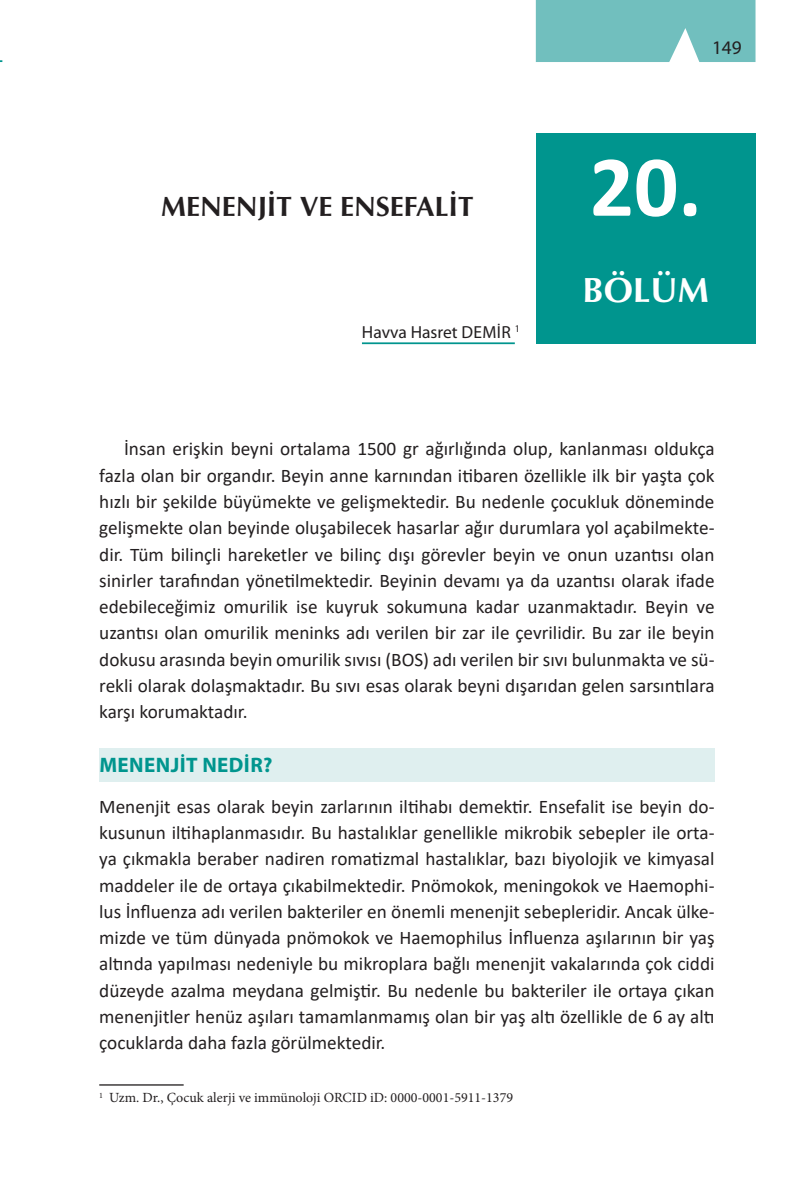
<style>
.page{position:relative;width:794px;height:1191px;background:#fff}
.page>*{position:absolute;margin:0;border:0;box-sizing:border-box;transform-origin:0 0}
.t1{font:700 87.5px "Calibri";color:#fff}
.t2{font:35px "Optima Bold Tr";color:#fff}
.t3{font:28px "Optima Bold Tr";color:#231f20}
.t4{font:700 21px "Myriad Pro";letter-spacing:.02em;color:#00958e}
.t5{font:19.25px/26.2px "Calibri";color:#231f20;text-align:justify}
.t6{font:19.25px "Myriad Pro";color:#231f20}
.t7{font:17.5px "Myriad Pro";color:#231f20}
.t8{font:14px "Minion Pro";color:#231f20}
</style>
<div class="page">
<div style="left:536px;top:0;width:219px;height:62px;background:#71bfbe"></div>
<div style="left:536px;top:133px;width:219px;height:211px;background:#00958e"></div>
<hr style="left:99px;top:1084px;width:85px;height:1px;background:#231f20">
<hr style="left:362px;top:342px;width:153px;height:2px;background:#00958e">
<div style="left:99px;top:748px;width:615px;height:34px;background:#dfefef"></div>
<h3 class="t3" style="left:161px;top:189px;width:314px">MENENJİT VE ENSEFALİT</h3>
<p class="t7" style="left:362px;top:322px;width:160px">Havva Hasret DEMIR <sup>1</sup></p>
<p class="t6" style="left:712px;top:37px;width:31px">149</p>
<h1 class="t1" style="left:589px;top:125px;width:114px">20.</h1>
<h2 class="t2" style="left:582px;top:269px;width:128px">BÖLÜM</h2>
<p class="t5" style="left:99px;top:435px;width:617px;text-indent:25px">İnsan erişkin beyni ortalama 1500 gr ağırlığında olup, kanlanması oldukça fazla olan bir organdır. Beyin anne karnından itibaren özellikle ilk bir yaşta çok hızlı bir şekilde büyümekte ve gelişmektedir. Bu nedenle çocukluk döneminde gelişmekte olan beyinde oluşabilecek hasarlar ağır durumlara yol açabilmekte&shy;dir. Tüm bilinçli hareketler ve bilinç dışı görevler beyin ve onun uzantısı olan sinirler tarafından yönetilmektedir. Beyinin devamı ya da uzantısı olarak ifade edebileceğimiz omurilik ise kuyruk sokumuna kadar uzanmaktadır. Beyin ve uzantısı olan omurilik meninks adı verilen bir zar ile çevrilidir. Bu zar ile beyin dokusu arasında beyin omurilik sıvısı (BOS) adı verilen bir sıvı bulunmakta ve sü&shy;rekli olarak dolaşmaktadır. Bu sıvı esas olarak beyni dışarıdan gelen sarsıntılara karşı korumaktadır.</p>
<p class="t4" style="left:99px;top:752px;width:174px">MENENJIT NEDIR?</p>
<p class="t5" style="left:99px;top:792px;width:617px">Menenjit esas olarak beyin zarlarının iltihabı demektir. Ensefalit ise beyin do&shy;kusunun iltihaplanmasıdır. Bu hastalıklar genellikle mikrobik sebepler ile orta&shy;ya çıkmakla beraber nadiren romatizmal hastalıklar, bazı biyolojik ve kimyasal maddeler ile de ortaya çıkabilmektedir. Pnömokok, meningokok ve Haemophi&shy;lus İnfluenza adı verilen bakteriler en önemli menenjit sebepleridir. Ancak ülke&shy;mizde ve tüm dünyada pnömokok ve Haemophilus İnfluenza aşılarının bir yaş altında yapılması nedeniyle bu mikroplara bağlı menenjit vakalarında çok ciddi düzeyde azalma meydana gelmiştir. Bu nedenle bu bakteriler ile ortaya çıkan menenjitler henüz aşıları tamamlanmamış olan bir yaş altı özellikle de 6 ay altı çocuklarda daha fazla görülmektedir.</p>
<p class="t8" style="left:99px;top:1088px;width:415px"><sup>1</sup> Uzm. Dr., Çocuk alerji ve immünoloji ORCID iD: 0000-0001-5911-1379</p>
</div>
